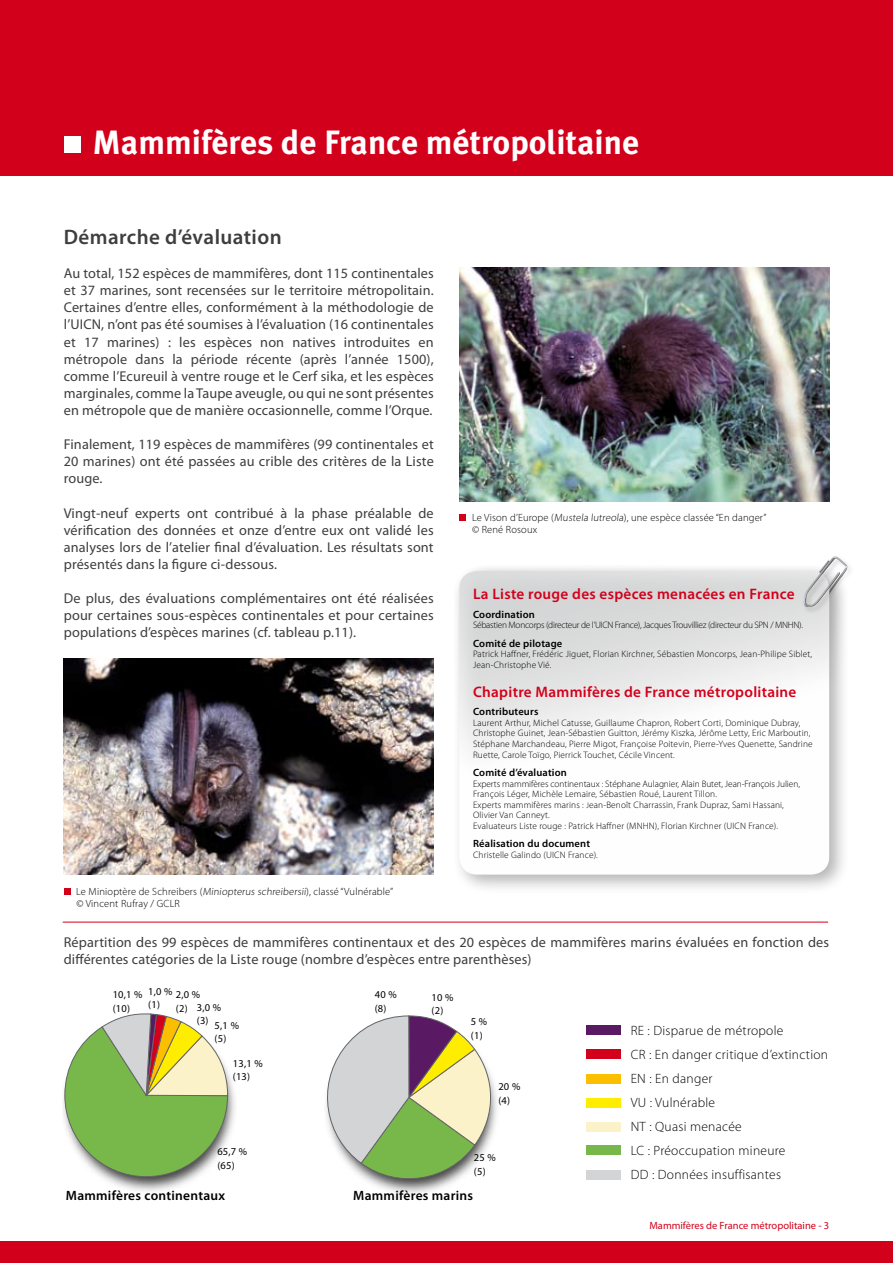
<style>
.page{position:relative;width:893px;height:1263px;background:#fff}
.page>*{position:absolute;margin:0;border:0;box-sizing:border-box;transform-origin:0 0}
.t1{font:700 33.75px "Meta Plus";color:#fff}
.t2{font:600 21px "Myriad Pro";letter-spacing:.02em;color:#3e3e40}
.t3{font:600 15.15px "Myriad Pro";letter-spacing:.02em;color:#d3001b}
.t4{font:14.25px/17.1px "Myriad Pro";letter-spacing:.01em;color:#3e3e40;text-align:justify}
.t5{font:300 13.5px/24px "Myriad Pro";letter-spacing:.02em;color:#000}
.t6{font:600 13.5px "Myriad Pro";letter-spacing:.02em;color:#000}
.t7{font:300 10.5px/12px "Myriad Pro";letter-spacing:.015em;color:#000}
.t8{font:10.5px/13.5px "Myriad Pro";letter-spacing:.02em;color:#000}
.t9{font:600 10.5px "Myriad Pro";letter-spacing:.015em;color:#000}
.t10{font:10.5px "Myriad Pro";color:#d3001b}
.t11{font:300 9.3px/10.5px "Myriad Pro";letter-spacing:.015em;color:#000}
.t12{font:300 9.3px "Myriad Pro";letter-spacing:-.03em;color:#000}
.s1{font-size:8.25px}
</style>
<div class="page">
<div style="left:0;top:0;width:893px;height:176px;background:#d3001b"></div>
<div style="left:0;top:1241px;width:893px;height:22px;background:#d3001b"></div>
<div style="left:451px;top:562px;width:398px;height:332px;background:#000;opacity:.3"></div>
<img style="left:64px;top:658px;width:370px;height:217px">
<img style="left:459px;top:268px;width:370px;height:233px">
<div style="left:64px;top:888px;width:7px;height:7px;background:#d3001b"></div>
<div style="left:459px;top:514px;width:7px;height:7px;background:#d3001b"></div>
<hr style="left:63px;top:922px;width:765px;height:1px;background:#d3001b">
<div style="left:64px;top:136px;width:16px;height:17px;background:#fff"></div>
<div style="left:451px;top:562px;width:398px;height:318px;background:#000;opacity:.28"></div>
<svg style="left:459px;top:571px;width:370px;height:303px"></svg>
<svg style="left:794px;top:556px;width:56px;height:66px"></svg>
<img style="left:63px;top:1072px;width:172px;height:119px">
<svg style="left:65px;top:1013px;width:163px;height:164px"></svg>
<img style="left:387px;top:1015px;width:110px;height:178px">
<svg style="left:326px;top:1016px;width:170px;height:173px"></svg>
<div style="left:587px;top:1025px;width:34px;height:9px;background:#5a1a63"></div>
<div style="left:587px;top:1049px;width:34px;height:9px;background:#d3001b"></div>
<div style="left:587px;top:1074px;width:34px;height:9px;background:#fbbf00"></div>
<div style="left:587px;top:1098px;width:34px;height:9px;background:#ffed00"></div>
<div style="left:587px;top:1122px;width:34px;height:9px;background:#fbf2ca"></div>
<div style="left:587px;top:1146px;width:34px;height:9px;background:#78b74a"></div>
<div style="left:587px;top:1170px;width:34px;height:10px;background:#d3d4d5"></div>
<h1 class="t1" style="left:92px;top:123px;width:548px">Mammifères de France métropolitaine</h1>
<h2 class="t2" style="left:64px;top:224px;width:219px">Démarche d’évaluation</h2>
<p class="t4" style="left:64px;top:265px;width:371px">Au total, 152 espèces de mammifères, dont 115 continentales et 37 marines, sont recensées sur le territoire métropolitain.<br>Certaines d’entre elles, conformément à la méthodologie de l’UICN, n’ont pas été soumises à l’évaluation (16 continentales et 17 marines) : les espèces non natives introduites en métropole dans la période récente (après l’année 1500), comme l’Ecureuil à ventre rouge et le Cerf sika, et les espèces marginales, comme la Taupe aveugle, ou qui ne sont présentes en métropole que de manière occasionnelle, comme l’Orque.</p>
<p class="t4" style="left:64px;top:436px;width:371px">Finalement, 119 espèces de mammifères (99 continentales et 20 marines) ont été passées au crible des critères de la Liste rouge.</p>
<p class="t4" style="left:64px;top:504px;width:371px">Vingt-neuf experts ont contribué à la phase préalable de vérification des données et onze d’entre eux ont validé les analyses lors de l’atelier final d’évaluation. Les résultats sont présentés dans la figure ci-dessous.</p>
<p class="t4" style="left:64px;top:589px;width:371px">De plus, des évaluations complémentaires ont été réalisées pour certaines sous-espèces continentales et pour certaines populations d’espèces marines (cf. tableau p.11).</p>
<p class="t7" style="left:76px;top:886px;width:319px">Le Minioptère de Schreibers (Miniopterus schreibersii), classé “Vulnérable” © Vincent Rufray / GCLR</p>
<p class="t7" style="left:472px;top:511px;width:296px">Le Vison d’Europe (Mustela lutreola), une espèce classée “En danger” © René Rosoux</p>
<p class="t3" style="left:473px;top:584px;width:323px">La Liste rouge des espèces menacées en France</p>
<p class="t9" style="left:473px;top:607px;width:63px">Coordination</p>
<p class="t12" style="left:473px;top:619px;width:331px">Sébastien Moncorps (directeur de l’UICN France), Jacques Trouvilliez (directeur du SPN / MNHN).</p>
<p class="t9" style="left:473px;top:636px;width:91px">Comité de pilotage</p>
<p class="t11" style="left:473px;top:649px;width:341px">Patrick Haffner, Frédéric Jiguet, Florian Kirchner, Sébastien Moncorps, Jean-Philipe Siblet,<br>Jean-Christophe Vié.</p>
<p class="t3" style="left:473px;top:682px;width:325px">Chapitre Mammifères de France métropolitaine</p>
<p class="t9" style="left:473px;top:705px;width:67px">Contributeurs</p>
<p class="t11" style="left:473px;top:717px;width:341px">Laurent Arthur, Michel Catusse, Guillaume Chapron, Robert Corti, Dominique Dubray, Christophe Guinet, Jean-Sébastien Guitton, Jérémy Kiszka, Jérôme Letty, Eric Marboutin, Stéphane Marchandeau, Pierre Migot, Françoise Poitevin, Pierre-Yves Quenette, Sandrine Ruette, Carole Toïgo, Pierrick Touchet, Cécile Vincent.</p>
<p class="t9" style="left:473px;top:766px;width:95px">Comité d’évaluation</p>
<p class="t11" style="left:473px;top:778px;width:328px">Experts mammifères continentaux : Stéphane Aulagnier, Alain Butet, Jean-François Julien, François Léger, Michèle Lemaire, Sébastien Roué, Laurent Tillon.<br>Experts mammifères marins : <span class="s1">J</span>ean-Benoît Charrassin, Frank Dupraz, Sami Hassani, Olivier Van Canneyt.<br>Evaluateurs Liste rouge : Patrick Haffner (MNHN), Florian Kirchner (UICN France).</p>
<p class="t9" style="left:473px;top:837px;width:118px">Réalisation du document</p>
<p class="t11" style="left:473px;top:849px;width:126px">Christelle Galindo (UICN France).</p>
<p class="t4" style="left:64px;top:933px;width:767px">Répartition des 99 espèces de mammifères continentaux et des 20 espèces de mammifères marins évaluées en fonction des différentes catégories de la Liste rouge (nombre d’espèces entre parenthèses)</p>
<p class="t8" style="left:148px;top:984px;width:26px">1,0 % (1)</p>
<p class="t8" style="left:176px;top:989px;width:47px;line-height:12px">2,0 %<br>(2) 3,0 %</p>
<p class="t8" style="left:197px;top:1018px;width:44px;text-align:center">(3) 5,1 % (5)</p>
<p class="t8" style="left:113px;top:988px;width:31px">10,1 % (10)</p>
<p class="t8" style="left:233px;top:1056px;width:31px">13,1 % (13)</p>
<p class="t8" style="left:217px;top:1145px;width:31px">65,7 % (65)</p>
<p class="t8" style="left:375px;top:988px;width:23px">40 % (8)</p>
<p class="t8" style="left:432px;top:990px;width:23px">10 % (2)</p>
<p class="t8" style="left:471px;top:1015px;width:18px">5 % (1)</p>
<p class="t8" style="left:498px;top:1080px;width:23px">20 % (4)</p>
<p class="t8" style="left:474px;top:1151px;width:23px">25 % (5)</p>
<p class="t6" style="left:66px;top:1186px;width:161px">Mammifères continentaux</p>
<p class="t6" style="left:353px;top:1186px;width:121px">Mammifères marins</p>
<p class="t5" style="left:631px;top:1018px;width:199px">RE : Disparue de métropole<br>CR : En danger critique d’extinction<br>EN : En danger<br>VU : Vulnérable<br>NT : Quasi menacée<br>LC : Préoccupation mineure<br>DD : Données insuffisantes</p>
<p class="t10" style="left:649px;top:1219px;width:181px">Mammifères de France métropolitaine - 3</p>
</div>
